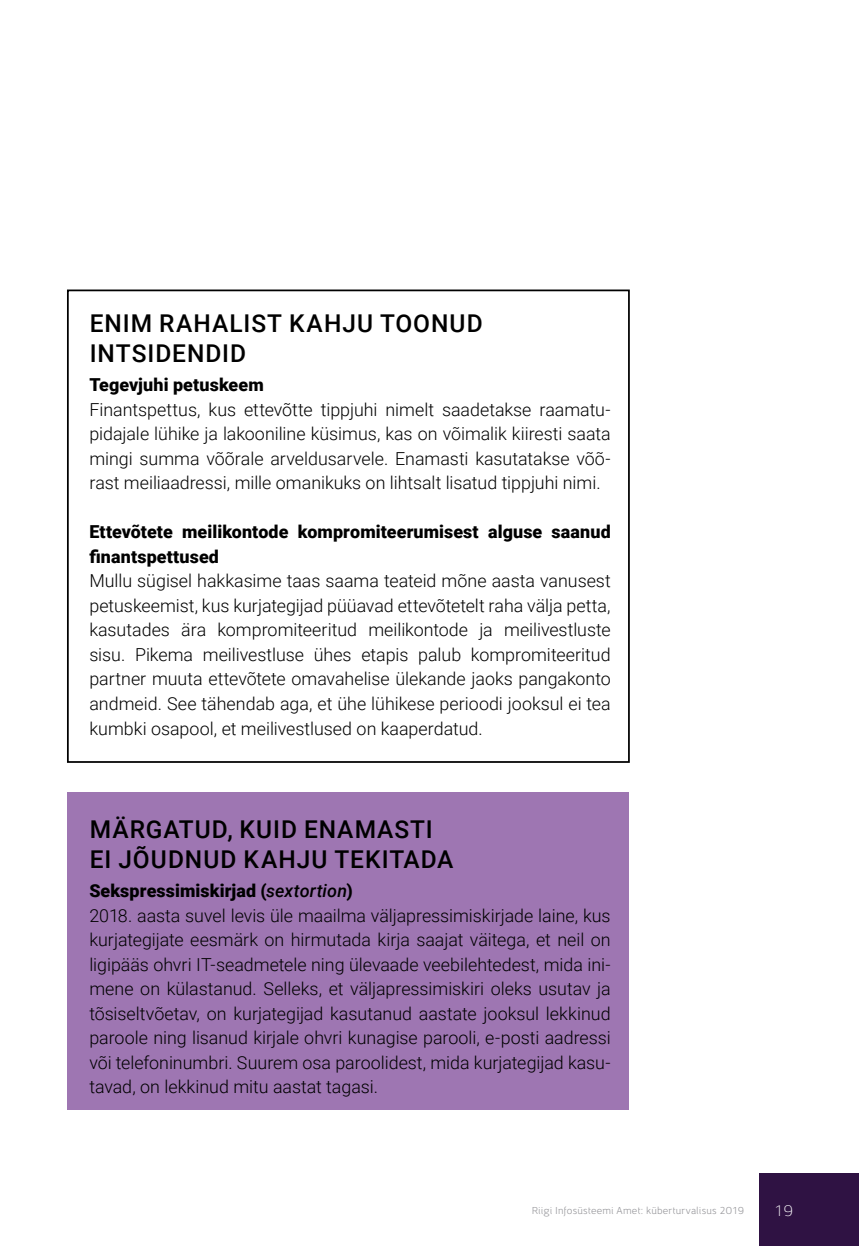
<style>
.page{position:relative;width:859px;height:1246px;background:#fff}
.page>*{position:absolute;margin:0;border:0;box-sizing:border-box;transform-origin:0 0}
.t1{font:500 24.5px/29.8px "Roboto";letter-spacing:.04em;color:#000}
.t2{font:300 17.85px/24.5px "Roboto";color:#000;text-align:justify}
.t3{font:900 17.85px/24.5px "Roboto";letter-spacing:.005em;color:#000}
.t4{font:300 15.75px "Ludwig";color:#fff}
.t5{font:10.5px "Ludwig";letter-spacing:.015em;color:#98989c}
.s1{font-weight:900}
.s2{font-weight:500;font-style:italic}
</style>
<div class="page">
<div style="left:758px;top:1172px;width:100px;height:73px;background:#2f1243"></div>
<div style="left:67px;top:289px;width:562px;height:473px;border:2px solid #000"></div>
<div style="left:68px;top:791px;width:560px;height:318px;background:#9e76b2"></div>
<h1 class="t1" style="left:90px;top:307px;width:394px">ENIM RAHALIST KAHJU TOONUD<br>INTSIDENDID</h1>
<p class="t3" style="left:89px;top:372px;width:176px">Tegevjuhi petuskeem</p>
<p class="t2" style="left:89px;top:396px;width:522px">Finantspettus, kus ettevõtte tippjuhi nimelt saadetakse raamatu&shy;pidajale lühike ja lakooniline küsimus, kas on võimalik kiiresti saata mingi summa võõrale arveldusarvele. Enamasti kasutatakse võõ&shy;rast meiliaadressi, mille omanikuks on lihtsalt lisatud tippjuhi nimi.</p>
<p class="t3" style="left:89px;top:519px;width:522px">Ettevõtete meilikontode kompromiteerumisest alguse saanud finantspettused</p>
<p class="t2" style="left:89px;top:568px;width:522px">Mullu sügisel hakkasime taas saama teateid mõne aasta vanusest petuskeemist, kus kurjategijad püüavad ettevõtetelt raha välja petta, kasutades ära kompromiteeritud meilikontode ja meilivestluste sisu. Pikema meilivestluse ühes etapis palub kompromiteeritud partner muuta ettevõtete omavahelise ülekande jaoks pangakonto andmeid. See tähendab aga, et ühe lühikese perioodi jooksul ei tea kumbki osapool, et meilivestlused on kaaperdatud.</p>
<h1 class="t1" style="left:90px;top:813px;width:365px">MÄRGATUD, KUID ENAMASTI<br>EI JÕUDNUD KAHJU TEKITADA</h1>
<p class="t2" style="left:89px;top:877px;width:522px;text-align:left"><span class="s1">Sekspressimiskirjad (</span><span class="s2">sextortion</span><span class="s1">)<br></span>2018. aasta suvel levis üle maailma väljapressimiskirjade laine, kus kurjategijate eesmärk on hirmutada kirja saajat väitega, et neil on ligipääs ohvri IT-seadmetele ning ülevaade veebilehtedest, mida ini&shy;mene on külastanud. Selleks, et väljapressimiskiri oleks usutav ja tõsiseltvõetav, on kurjategijad kasutanud aastate jooksul lekkinud paroole ning lisanud kirjale ohvri kunagise parooli, e-posti aadressi või telefoninumbri. Suurem osa paroolidest, mida kurjategijad kasu&shy;tavad, on lekkinud mitu aastat tagasi.</p>
<p class="t5" style="left:531px;top:1204px;width:214px">Riigi Infosüsteemi Amet: küberturvalisus 2019</p>
<p class="t4" style="left:773px;top:1202px;width:21px">19</p>
</div>
